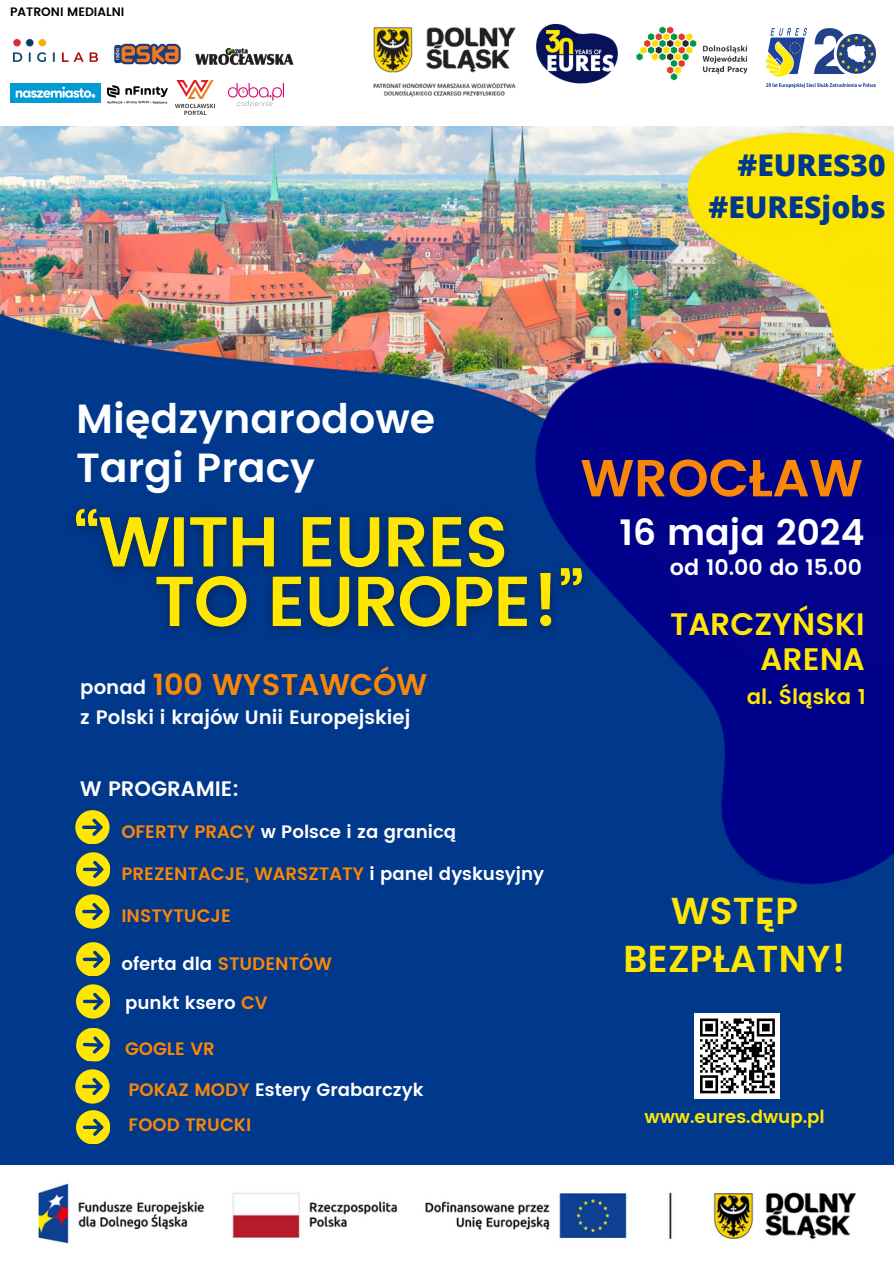
<style>
.page{position:relative;width:894px;height:1264px;background:#fff}
.page>*{position:absolute;margin:0;border:0;box-sizing:border-box;transform-origin:0 0}
.t1{font:600 52.05px "Poppins";color:#fa8705}
.t2{font:600 40.65px/49.5px "Poppins";color:#fff}
.t3{font:600 37.5px/48.3px "Poppins";color:#ffe700;text-align:center}
.t4{font:600 36px "Poppins";color:#fff}
.t5{font:600 31.05px/35.4px "Poppins";color:#ffe700;text-align:right}
.t6{font:800 30px "Open Sans";color:#00388c}
.t7{font:600 30px "Poppins";color:#fa8705}
.t8{font:600 22.05px "Poppins";color:#fff}
.t9{font:600 21.15px "Poppins";color:#ffe700}
.t10{font:600 21px "Poppins";color:#fff}
.t11{font:600 19.5px "Poppins";color:#fff}
.t12{font:600 18px "Poppins";color:#fff}
.t13{font:600 18px "Poppins";color:#fa8705}
.t14{font:600 18px "Poppins";color:#ffe700}
.t15{font:600 12.15px "Poppins";color:#000}
.s1{color:#fa8705}
.s2{color:#fff}
</style>
<div class="page">
<img style="left:0;top:126px;width:893px;height:173px">
<img style="left:678px;top:127px;width:215px;height:172px">
<img style="left:0;top:299px;width:893px;height:866px">
<img style="left:636px;top:26px;width:112px;height:55px">
<img style="left:766px;top:28px;width:109px;height:60px">
<img style="left:681px;top:1157px;width:111px;height:8px">
<img style="left:536px;top:23px;width:82px;height:61px">
<img style="left:373px;top:27px;width:143px;height:70px">
<img style="left:38px;top:1183px;width:817px;height:61px">
<img style="left:417px;top:308px;width:476px;height:620px">
<div style="left:694px;top:1013px;width:85px;height:85px;background:#fff"></div>
<svg style="left:700px;top:1018px;width:75px;height:76px"></svg>
<svg style="left:75px;top:810px;width:34px;height:34px"></svg>
<svg style="left:76px;top:852px;width:34px;height:34px"></svg>
<svg style="left:75px;top:894px;width:34px;height:34px"></svg>
<svg style="left:76px;top:942px;width:34px;height:34px"></svg>
<svg style="left:76px;top:984px;width:34px;height:34px"></svg>
<svg style="left:75px;top:1069px;width:34px;height:34px"></svg>
<svg style="left:75px;top:1027px;width:36px;height:35px"></svg>
<svg style="left:76px;top:1110px;width:34px;height:33px"></svg>
<img style="left:228px;top:84px;width:55px;height:21px">
<img style="left:108px;top:85px;width:59px;height:18px">
<img style="left:195px;top:48px;width:99px;height:17px">
<img style="left:10px;top:83px;width:90px;height:19px">
<img style="left:114px;top:43px;width:67px;height:22px">
<img style="left:176px;top:81px;width:38px;height:33px">
<img style="left:39px;top:449px;width:622px;height:214px">
<img style="left:58px;top:487px;width:469px;height:116px">
<img style="left:13px;top:39px;width:84px;height:23px">
<p class="t15" style="left:10px;top:5px;width:116px">PATRONI MEDIALNI</p>
<h6 class="t6" style="left:737px;top:144px;width:150px">#EURES30</h6>
<h4 class="t6" style="left:708px;top:186px;width:179px">#EURESjobs</h4>
<p class="t2" style="left:76px;top:394px;width:361px">Międzynarodowe<br>Targi Pracy</p>
<p class="t11" style="left:80px;top:675px;width:67px">ponad</p>
<p class="t7" style="left:153px;top:667px;width:276px">100 WYSTAWCÓW</p>
<p class="t11" style="left:80px;top:705px;width:331px">z Polski i krajów Unii Europejskiej</p>
<p class="t10" style="left:80px;top:776px;width:160px">W PROGRAMIE:</p>
<h3 class="t12" style="left:121px;top:821px;width:336px"><span class="s1">OFERTY PRACY</span> w Polsce i za granicą</h3>
<p class="t13" style="left:121px;top:863px;width:424px">PREZENTACJE, WARSZTATY <span class="s2">i panel dyskusyjny</span></p>
<h6 class="t13" style="left:121px;top:905px;width:111px">INSTYTUCJE</h6>
<p class="t12" style="left:121px;top:952px;width:212px">oferta dla <span class="s1">STUDENTÓW</span></p>
<h2 class="t12" style="left:125px;top:992px;width:144px">punkt ksero <span class="s1">CV</span></h2>
<h5 class="t13" style="left:125px;top:1038px;width:91px">GOGLE VR</h5>
<p class="t12" style="left:128px;top:1079px;width:296px"><span class="s1">POKAZ MODY</span> Estery Grabarczyk</p>
<p class="t13" style="left:128px;top:1114px;width:124px">FOOD TRUCKI</p>
<p class="t1" style="left:580px;top:448px;width:283px">WROCŁAW</p>
<p class="t4" style="left:619px;top:511px;width:246px">16 maja 2024</p>
<p class="t8" style="left:669px;top:554px;width:193px">od 10.00 do 15.00</p>
<p class="t5" style="left:670px;top:606px;width:196px">TARCZYŃSKI<br>ARENA</p>
<p class="t9" style="left:746px;top:684px;width:120px">al. Śląska 1</p>
<p class="t3" style="left:623px;top:886px;width:224px">WSTĘP<br>BEZPŁATNY!</p>
<p class="t14" style="left:644px;top:1106px;width:182px">www.eures.dwup.pl</p>
</div>
